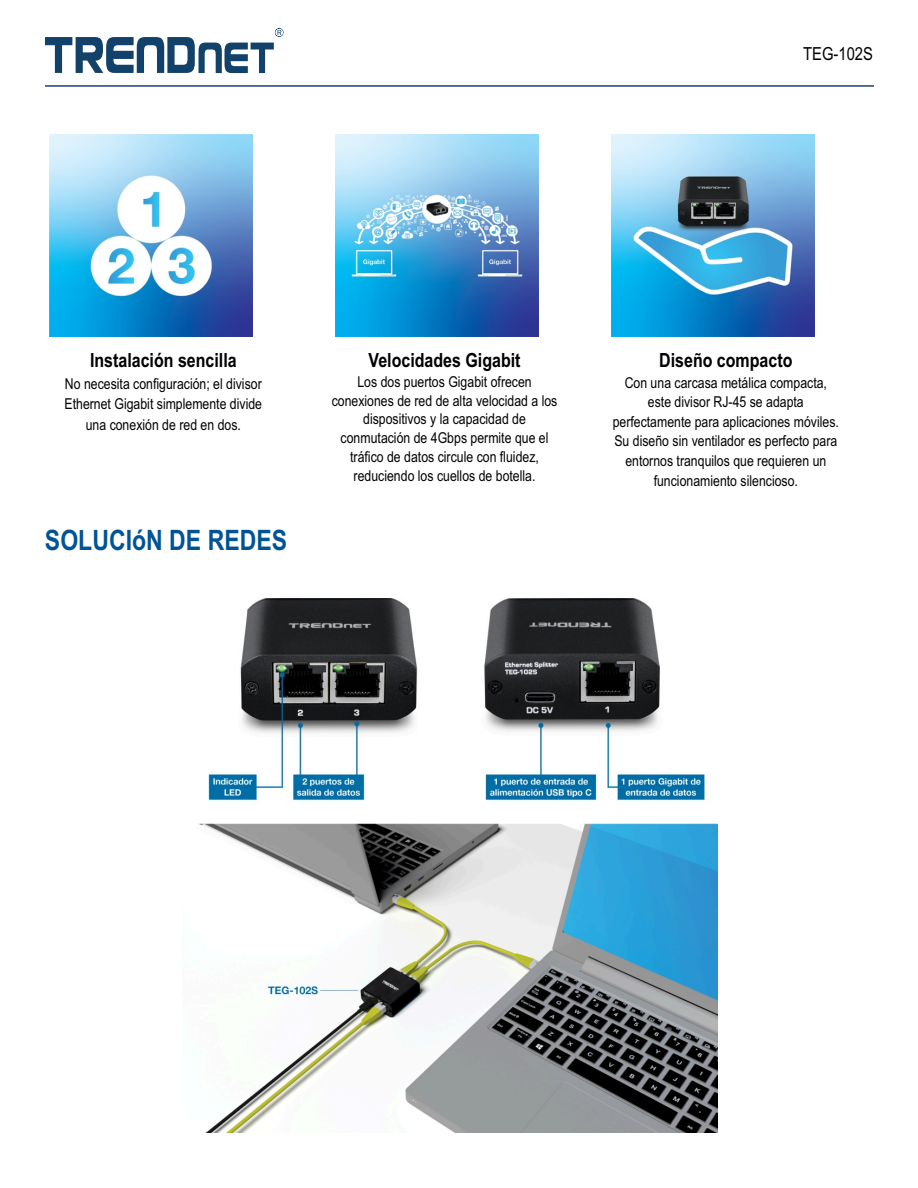
<style>
.page{position:relative;width:918px;height:1188px;background:#fff}
.page>*{position:absolute;margin:0;border:0;box-sizing:border-box;transform-origin:0 0}
.t1{font:700 28.2px "Arial Narrow";color:#005495}
.t2{font:700 19.5px "Arial Narrow";color:#000}
.t3{font:18px "Arial Narrow";color:#000}
.t4{font:15px/18.8px "Arial Narrow";color:#000;text-align:center}
</style>
<div class="page">
<img style="left:50px;top:134px;width:202px;height:203px">
<img style="left:336px;top:134px;width:202px;height:203px">
<img style="left:612px;top:134px;width:202px;height:203px">
<svg style="left:45px;top:28px;width:239px;height:45px"></svg>
<hr style="left:45px;top:85px;width:829px;height:2px;background:#32537d">
<img style="left:199px;top:598px;width:518px;height:535px">
<p class="t3" style="left:803px;top:47px;width:71px">TEG-102S</p>
<h2 class="t2" style="left:90px;top:353px;width:148px">Instalación sencilla</h2>
<p class="t4" style="left:65px;top:375px;width:199px;line-height:20.7px">No necesita configuración; el divisor<br>Ethernet Gigabit simplemente divide una conexión de red en dos.</p>
<h1 class="t1" style="left:45px;top:530px;width:244px">SOLUCIóN DE REDES</h1>
<h2 class="t2" style="left:369px;top:353px;width:153px">Velocidades Gigabit</h2>
<p class="t4" style="left:332px;top:374px;width:227px">Los dos puertos Gigabit ofrecen conexiones de red de alta velocidad a los dispositivos y la capacidad de conmutación de 4Gbps permite que el tráfico de datos circule con fluidez, reduciendo los cuellos de botella.</p>
<h2 class="t2" style="left:659px;top:353px;width:135px">Diseño compacto</h2>
<p class="t4" style="left:613px;top:374px;width:228px;line-height:19.6px">Con una carcasa metálica compacta, este divisor RJ-45 se adapta perfectamente para aplicaciones móviles.<br>Su diseño sin ventilador es perfecto para entornos tranquilos que requieren un funcionamiento silencioso.</p>
</div>
